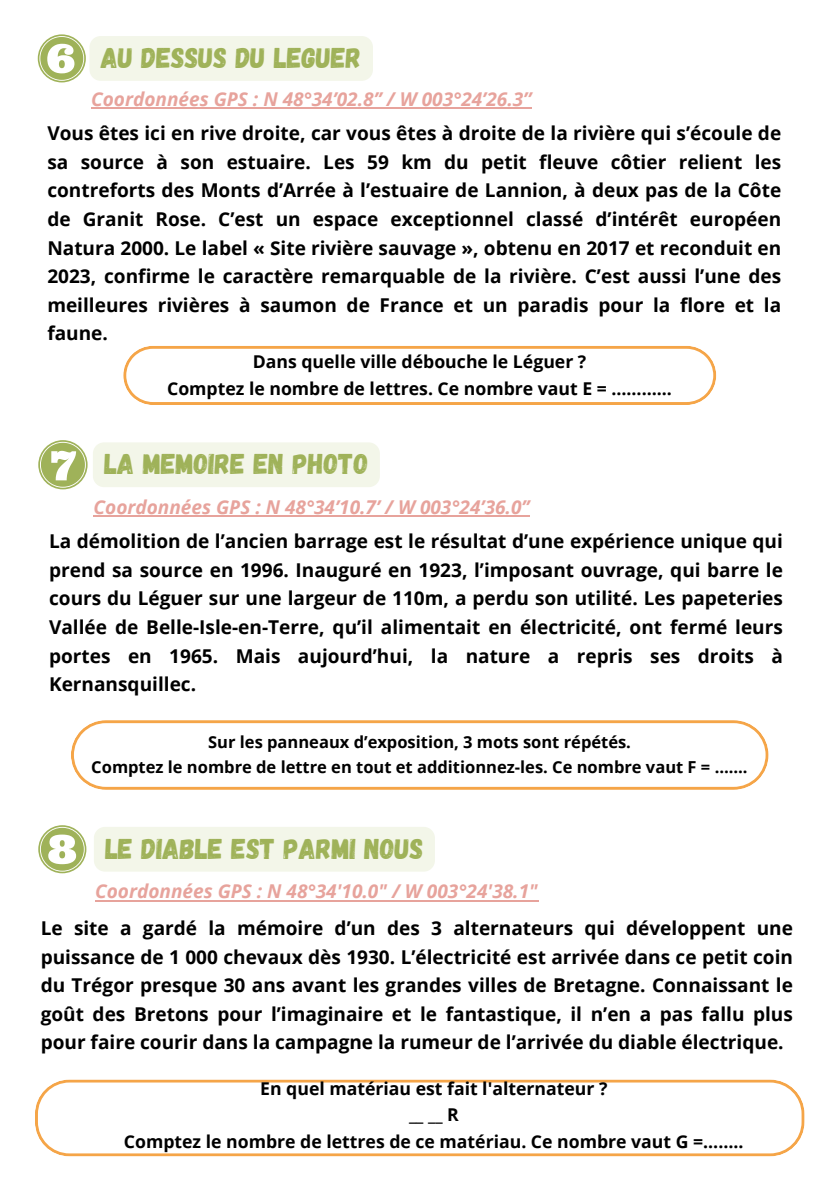
<style>
.page{position:relative;width:839px;height:1191px;background:#fff}
.page>*{position:absolute;margin:0;border:0;box-sizing:border-box;transform-origin:0 0}
.t1{font:28.6px "Gagalin";color:#9fb259}
.t2{font:700 19px/28.6px "Open Sans";color:#000;text-align:justify}
.t3{font:italic 700 19px "Open Sans";color:#e7a39c}
.t4{font:700 17.6px/26.4px "Open Sans";color:#000;text-align:center}
.t5{font:700 16.6px "Open Sans";color:#000}
</style>
<div class="page">
<svg style="left:38px;top:34px;width:335px;height:48px;background:#eef2e2"></svg>
<hr style="left:91px;top:107px;width:441px;height:2px;background:#e7a39c">
<svg style="left:123px;top:346px;width:593px;height:59px"></svg>
<svg style="left:38px;top:440px;width:342px;height:49px"></svg>
<hr style="left:94px;top:516px;width:436px;height:1px;background:#e7a39c">
<svg style="left:71px;top:720px;width:697px;height:69px"></svg>
<svg style="left:38px;top:825px;width:48px;height:48px"></svg>
<div style="left:94px;top:827px;width:341px;height:45px;background:#f3f6e9;border-radius:11px"></div>
<hr style="left:95px;top:900px;width:443px;height:1px;background:#e7a39c">
<svg style="left:35px;top:1080px;width:769px;height:76px"></svg>
<p class="t1" style="left:101px;top:39px;width:262px">AU DESSUS DU LEGUER</p>
<h1 class="t3" style="left:91px;top:85px;width:441px">Coordonnées GPS : N 48°34’02.8’’ / W 003°24’26.3’’</h1>
<h2 class="t2" style="left:47px;top:119px;width:735px">Vous êtes ici en rive droite, car vous êtes à droite de la rivière qui s’écoule de sa source à son estuaire. Les 59 km du petit fleuve côtier relient les contreforts des Monts d’Arrée à l’estuaire de Lannion, à deux pas de la Côte de Granit Rose. C’est un espace exceptionnel classé d’intérêt européen Natura 2000. Le label « Site rivière sauvage », obtenu en 2017 et reconduit en 2023, confirme le caractère remarquable de la rivière. C’est aussi l’une des meilleures rivières à saumon de France et un paradis pour la flore et la faune.</h2>
<h2 class="t4" style="left:167px;top:348px;width:506px">Dans quelle ville débouche le Léguer ?<br>Comptez le nombre de lettres. Ce nombre vaut E = ………...</h2>
<p class="t1" style="left:104px;top:446px;width:265px">LA MEMOIRE EN PHOTO</p>
<h2 class="t3" style="left:94px;top:494px;width:437px">Coordonnées GPS : N 48°34’10.7’ / W 003°24’36.0’’</h2>
<p class="t2" style="left:49px;top:527px;width:735px">La démolition de l’ancien barrage est le résultat d’une expérience unique qui prend sa source en 1996. Inauguré en 1923, l’imposant ouvrage, qui barre le cours du Léguer sur une largeur de 110m, a perdu son utilité. Les papeteries Vallée de Belle-Isle-en-Terre, qu’il alimentait en électricité, ont fermé leurs portes en 1965. Mais aujourd’hui, la nature a repris ses droits à Kernansquillec.</p>
<h1 class="t5" style="left:208px;top:730px;width:424px">Sur les panneaux d’exposition, 3 mots sont répétés.</h1>
<h2 class="t5" style="left:91px;top:755px;width:657px">Comptez le nombre de lettre en tout et additionnez-les. Ce nombre vaut F = …….</h2>
<h2 class="t1" style="left:105px;top:830px;width:319px">LE DIABLE EST PARMI NOUS</h2>
<p class="t3" style="left:95px;top:878px;width:444px">Coordonnées GPS : N 48°34'10.0" / W 003°24'38.1"</p>
<p class="t2" style="left:41px;top:914px;width:753px">Le site a gardé la mémoire d’un des 3 alternateurs qui développent une puissance de 1 000 chevaux dès 1930. L’électricité est arrivée dans ce petit coin du Trégor presque 30 ans avant les grandes villes de Bretagne. Connaissant le goût des Bretons pour l’imaginaire et le fantastique, il n’en a pas fallu plus pour faire courir dans la campagne la rumeur de l’arrivée du diable électrique.</p>
<p class="t4" style="left:124px;top:1075px;width:621px">En quel matériau est fait l'alternateur ?<br>__ __ R<br>Comptez le nombre de lettres de ce matériau. Ce nombre vaut G =……..</p>
</div>
